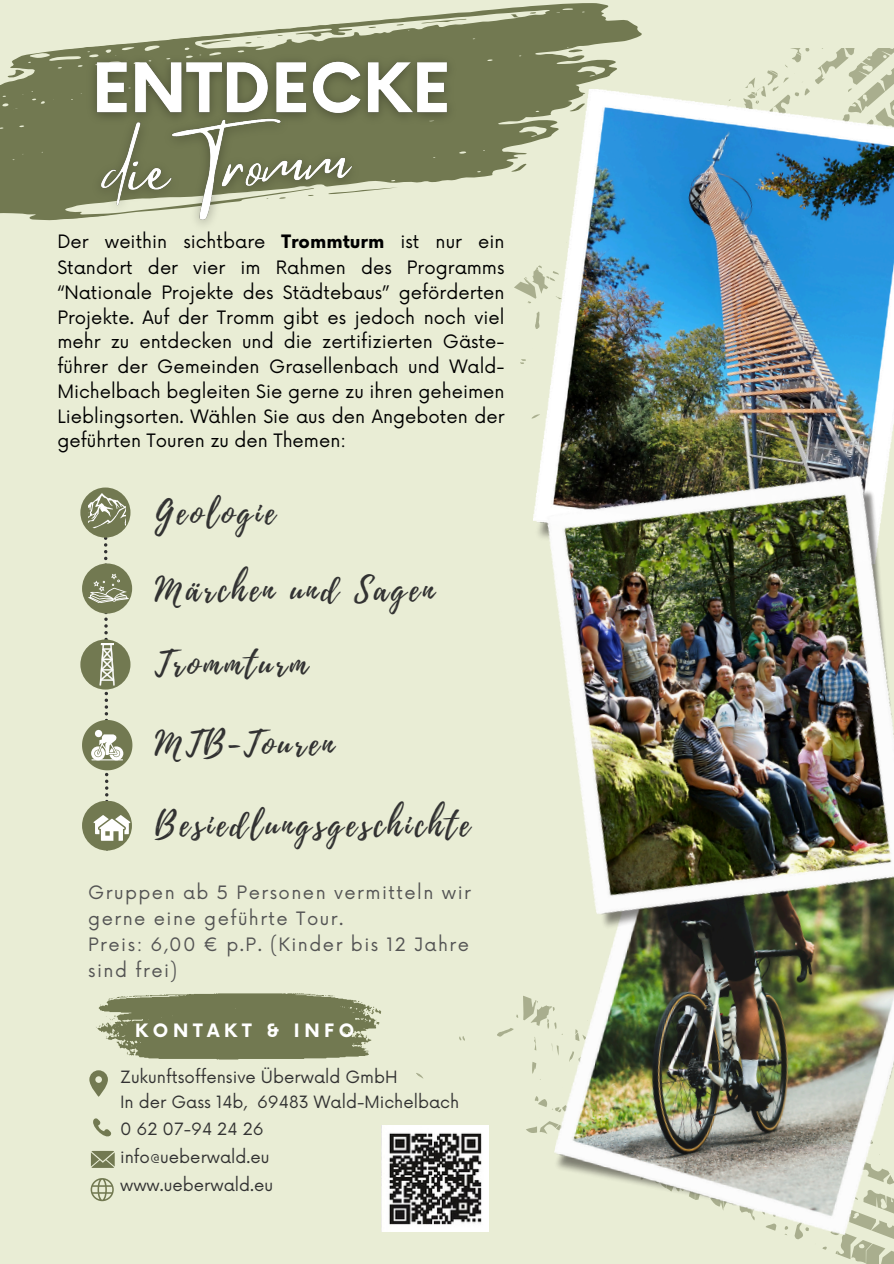
<style>
.page{position:relative;width:894px;height:1264px;background:#fff}
.page>*{position:absolute;margin:0;border:0;box-sizing:border-box;transform-origin:0 0}
.t1{font:33px "Playlist Script";letter-spacing:.1em;color:#323232}
.t2{font:18px/24.9px "Now";color:#000;text-align:justify}
.t3{font:18px/25.8px "Now";letter-spacing:.08em;color:#545454}
.t4{font:700 18px "Now";letter-spacing:.255em;color:#fff}
.t5{font:16.5px "Now";color:#323232}
.s1{font-weight:700}
</style>
<div class="page">
<div style="left:0;top:0;width:893px;height:1263px;background:#e9edd5"></div>
<svg style="left:26px;top:3px;width:616px;height:52px"></svg>
<svg style="left:201px;top:40px;width:30px;height:5px"></svg>
<svg style="left:421px;top:18px;width:45px;height:6px"></svg>
<svg style="left:510px;top:14px;width:9px;height:4px"></svg>
<svg style="left:368px;top:26px;width:8px;height:2px"></svg>
<svg style="left:396px;top:24px;width:8px;height:2px"></svg>
<svg style="left:529px;top:12px;width:7px;height:2px"></svg>
<svg style="left:245px;top:37px;width:17px;height:7px"></svg>
<svg style="left:0;top:55px;width:513px;height:166px;fill:#727951"></svg>
<svg style="left:373px;top:187px;width:25px;height:8px"></svg>
<svg style="left:510px;top:164px;width:3px;height:8px"></svg>
<svg style="left:509px;top:109px;width:4px;height:4px"></svg>
<svg style="left:471px;top:72px;width:7px;height:2px"></svg>
<svg style="left:407px;top:996px;width:486px;height:267px"></svg>
<svg style="left:513px;top:48px;width:380px;height:370px"></svg>
<img style="left:533px;top:89px;width:360px;height:346px">
<img style="left:548px;top:952px;width:345px;height:291px">
<img style="left:533px;top:435px;width:360px;height:517px">
<svg style="left:96px;top:993px;width:285px;height:66px;background:#858c66"></svg>
<svg style="left:89px;top:1070px;width:18px;height:26px"></svg>
<svg style="left:93px;top:1118px;width:18px;height:19px"></svg>
<svg style="left:91px;top:1178px;width:23px;height:23px"></svg>
<svg style="left:80px;top:487px;width:50px;height:50px"></svg>
<svg style="left:82px;top:489px;width:50px;height:361px"></svg>
<svg style="left:91px;top:1150px;width:23px;height:17px"></svg>
<img style="left:381px;top:1125px;width:107px;height:106px">
<img style="left:80px;top:47px;width:385px;height:87px">
<img style="left:80px;top:96px;width:293px;height:129px">
<p class="t2" style="left:57px;top:230px;width:448px">Der weithin sichtbare <span class="s1">Trommturm</span> ist nur ein Standort der vier im Rahmen des Programms “Nationale Projekte des Städtebaus” geförderten Projekte. Auf der Tromm gibt es jedoch noch viel mehr zu entdecken und die zertifizierten Gäste&shy;führer der Gemeinden Grasellenbach und Wald-Michelbach begleiten Sie gerne zu ihren geheimen Lieblingsorten. Wählen Sie aus den Angeboten der geführten Touren zu den Themen:</p>
<h3 class="t1" style="left:155px;top:489px;width:122px">Geologie</h3>
<p class="t1" style="left:155px;top:566px;width:280px">Märchen und Sagen</p>
<p class="t1" style="left:155px;top:640px;width:154px">Trommturm</p>
<p class="t1" style="left:155px;top:720px;width:180px">MTB-Touren</p>
<h3 class="t1" style="left:155px;top:800px;width:316px">Besiedlungsgeschichte</h3>
<h3 class="t3" style="left:88px;top:880px;width:384px">Gruppen ab 5 Personen vermitteln wir gerne eine geführte Tour.</h3>
<p class="t3" style="left:88px;top:932px;width:382px">Preis: 6,00 € p.P. (Kinder bis 12 Jahre sind frei)</p>
<p class="t4" style="left:135px;top:1021px;width:220px">KONTAKT &amp; INFO</p>
<p class="t5" style="left:120px;top:1067px;width:279px">Zukunftsoffensive Überwald GmbH</p>
<p class="t5" style="left:120px;top:1092px;width:340px">In der Gass 14b, 69483 Wald-Michelbach</p>
<p class="t5" style="left:120px;top:1119px;width:145px">0 62 07-94 24 26</p>
<h3 class="t5" style="left:120px;top:1147px;width:151px">info@ueberwald.eu</h3>
<p class="t5" style="left:120px;top:1175px;width:154px">www.ueberwald.eu</p>
</div>
